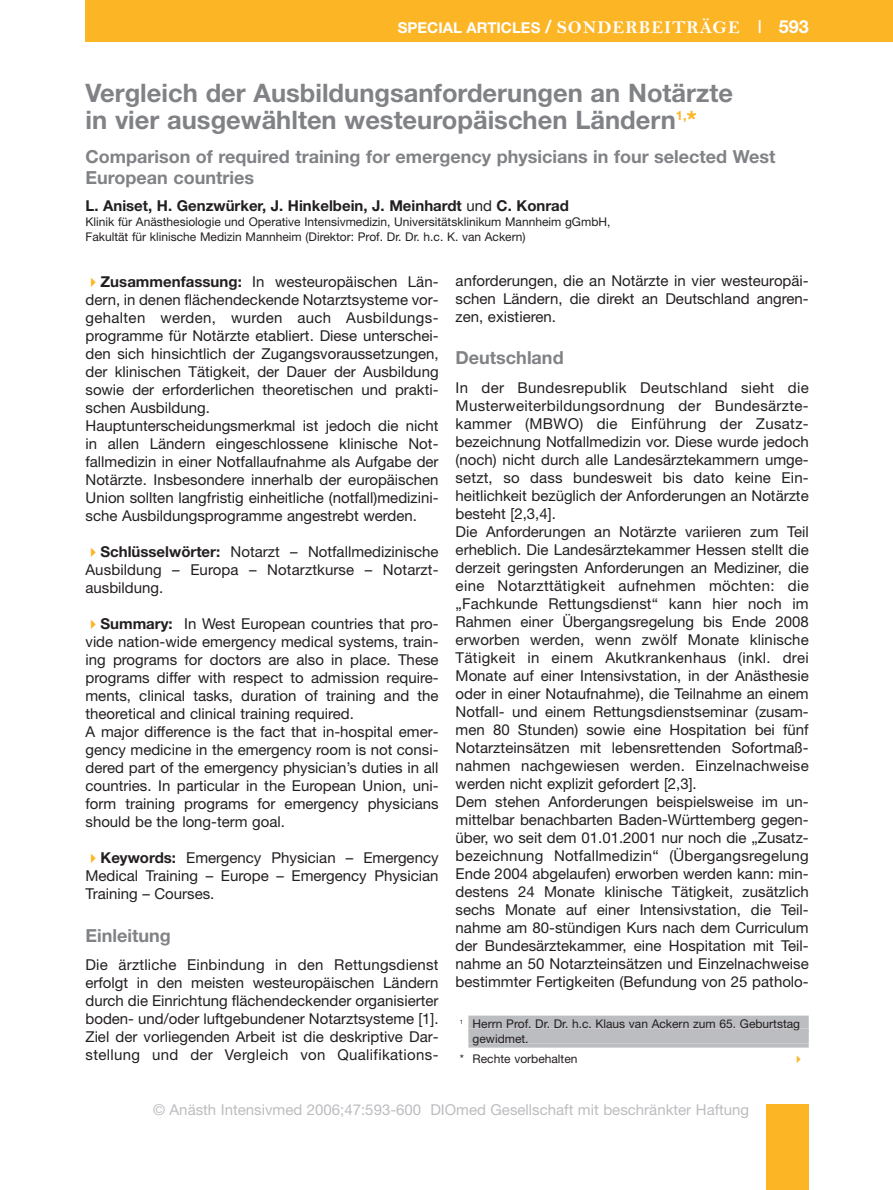
<style>
.page{position:relative;width:893px;height:1190px;background:#fff}
.page>*{position:absolute;margin:0;border:0;box-sizing:border-box;transform-origin:0 0}
.t1{font:700 25.5px/27.6px "Helvetica Neue";color:#808285}
.t2{font:700 18px/21px "Helvetica Neue";color:#808285}
.t3{font:15px/18px "Helvetica Neue";color:#231f20;text-align:justify}
.t4{font:15px "Helvetica Neue";color:#bcbdc0}
.t5{font:700 15px "Helvetica Neue";color:#231f20}
.t6{font:700 15px "Helvetica Neue";color:#fff}
.t7{font:12px/15px "Helvetica Neue";color:#231f20}
.s1{font-size:18px}
.s2{font-family:"Bell MT Bold";font-weight:400;font-size:18px}
.s3{font-weight:400;font-size:18px}
.s4{color:#fcb525}
.s5{font-weight:400}
.s6{font-weight:700}
</style>
<div class="page">
<div style="left:85px;top:0;width:807px;height:41px;background:#fcb525"></div>
<div style="left:766px;top:1104px;width:42px;height:86px;background:#fcb525"></div>
<div style="left:468px;top:1015px;width:340px;height:13px;background:#bcbdc0"></div>
<svg style="left:468px;top:1028px;width:340px;height:2px"></svg>
<div style="left:468px;top:1030px;width:340px;height:13px;background:#bcbdc0"></div>
<svg style="left:468px;top:1043px;width:340px;height:4px"></svg>
<p class="t6" style="left:398px;top:22px;width:412px">SPECIAL ARTICLES <span class="s1">/</span> <span class="s2">SONDERBEITRÄGE</span> <span class="s3">I</span> <span class="s1">593</span></p>
<h1 class="t1" style="left:85px;top:81px;width:649px">Vergleich der Ausbildungsanforderungen an Notärzte in vier ausgewählten westeuropäischen Ländern<sup>1,</sup><span class="s4">*</span></h1>
<p class="t2" style="left:85px;top:148px;width:691px">Comparison of required training for emergency physicians in four selected West<br>European countries</p>
<p class="t5" style="left:85px;top:200px;width:485px">L. Aniset, H. Genzwürker, J. Hinkelbein, J. Meinhardt <span class="s5">und</span> C. Konrad</p>
<p class="t7" style="left:85px;top:215px;width:526px">Klinik für Anästhesiologie und Operative Intensivmedizin, Universitätsklinikum Mannheim gGmbH,<br>Fakultät für klinische Medizin Mannheim (Direktor: Prof. Dr. Dr. h.c. K. van Ackern)</p>
<p class="t3" style="left:85px;top:274px;width:354px;text-align:left;text-indent:15px"><span class="s6">Zusammenfassung:</span> In westeuropäischen Län&shy;dern, in denen flächendeckende Notarztsysteme vor&shy;gehalten werden, wurden auch Ausbildungs&shy;programme für Notärzte etabliert. Diese unterschei&shy;den sich hinsichtlich der Zugangsvoraussetzungen, der klinischen Tätigkeit, der Dauer der Ausbildung sowie der erforderlichen theoretischen und prakti&shy;schen Ausbildung.<br>Hauptunterscheidungsmerkmal ist jedoch die nicht in allen Ländern eingeschlossene klinische Not&shy;fallmedizin in einer Notfallaufnahme als Aufgabe der Notärzte. Insbesondere innerhalb der europäischen Union sollten langfristig einheitliche (notfall)medizini&shy;sche Ausbildungsprogramme angestrebt werden.</p>
<p class="t3" style="left:85px;top:544px;width:354px;text-indent:15px"><span class="s6">Schlüsselwörter:</span> Notarzt – Notfallmedizinische Ausbildung – Europa – Notarztkurse – Notarzt&shy;ausbildung.</p>
<p class="t3" style="left:85px;top:616px;width:354px;text-align:left;text-indent:15px"><span class="s6">Summary:</span> In West European countries that pro&shy;vide nation-wide emergency medical systems, train&shy;ing programs for doctors are also in place. These programs differ with respect to admission require&shy;ments, clinical tasks, duration of training and the theoretical and clinical training required.<br>A major difference is the fact that in-hospital emer&shy;gency medicine in the emergency room is not consi&shy;dered part of the emergency physician’s duties in all countries. In particular in the European Union, uni&shy;form training programs for emergency physicians should be the long-term goal.</p>
<p class="t3" style="left:85px;top:850px;width:354px;text-indent:15px"><span class="s6">Keywords:</span> Emergency Physician – Emergency Medical Training – Europe – Emergency Physician Training – Courses.</p>
<p class="t2" style="left:85px;top:926px;width:87px">Einleitung</p>
<p class="t3" style="left:85px;top:957px;width:354px">Die ärztliche Einbindung in den Rettungsdienst erfolgt in den meisten westeuropäischen Ländern durch die Einrichtung flächendeckender organisierter boden- und/oder luftgebundener Notarztsysteme [1].<br>Ziel der vorliegenden Arbeit ist die deskriptive Dar&shy;stellung und der Vergleich von Qualifikations-</p>
<p class="t3" style="left:455px;top:273px;width:354px">anforderungen, die an Notärzte in vier westeuropäi&shy;schen Ländern, die direkt an Deutschland angren&shy;zen, existieren.</p>
<p class="t2" style="left:455px;top:349px;width:109px">Deutschland</p>
<p class="t3" style="left:455px;top:380px;width:354px;text-align:left">In der Bundesrepublik Deutschland sieht die Musterweiterbildungsordnung der Bundesärzte&shy;kammer (MBWO) die Einführung der Zusatz&shy;bezeichnung Notfallmedizin vor. Diese wurde jedoch (noch) nicht durch alle Landesärztekammern umge&shy;setzt, so dass bundesweit bis dato keine Ein&shy;heitlichkeit bezüglich der Anforderungen an Notärzte besteht [2,3,4].<br>Die Anforderungen an Notärzte variieren zum Teil erheblich. Die Landesärztekammer Hessen stellt die derzeit geringsten Anforderungen an Mediziner, die eine Notarzttätigkeit aufnehmen möchten: die „Fachkunde Rettungsdienst“ kann hier noch im Rahmen einer Übergangsregelung bis Ende 2008 erworben werden, wenn zwölf Monate klinische Tätigkeit in einem Akutkrankenhaus (inkl. drei Monate auf einer Intensivstation, in der Anästhesie oder in einer Notaufnahme), die Teilnahme an einem Notfall- und einem Rettungsdienstseminar (zusam&shy;men 80 Stunden) sowie eine Hospitation bei fünf Notarzteinsätzen mit lebensrettenden Sofortmaß&shy;nahmen nachgewiesen werden. Einzelnachweise werden nicht explizit gefordert [2,3].<br>Dem stehen Anforderungen beispielsweise im un&shy;mittelbar benachbarten Baden-Württemberg gegen&shy;über, wo seit dem 01.01.2001 nur noch die „Zusatz&shy;bezeichnung Notfallmedizin“ (Übergangsregelung Ende 2004 abgelaufen) erworben werden kann: min&shy;destens 24 Monate klinische Tätigkeit, zusätzlich sechs Monate auf einer Intensivstation, die Teil&shy;nahme am 80-stündigen Kurs nach dem Curriculum der Bundesärztekammer, eine Hospitation mit Teil&shy;nahme an 50 Notarzteinsätzen und Einzelnachweise bestimmter Fertigkeiten (Befundung von 25 patholo-</p>
<p class="t7" style="left:472px;top:1017px;width:329px;text-indent:-13px"><sup>1</sup> Herrn Prof. Dr. Dr. h.c. Klaus van Ackern zum 65. Geburtstag gewidmet.</p>
<p class="t7" style="left:460px;top:1052px;width:119px">* Rechte vorbehalten</p>
<p class="t4" style="left:153px;top:1104px;width:597px">© Anästh Intensivmed 2006;47:593-600 DIOmed Gesellschaft mit beschränkter Haftung</p>
</div>
